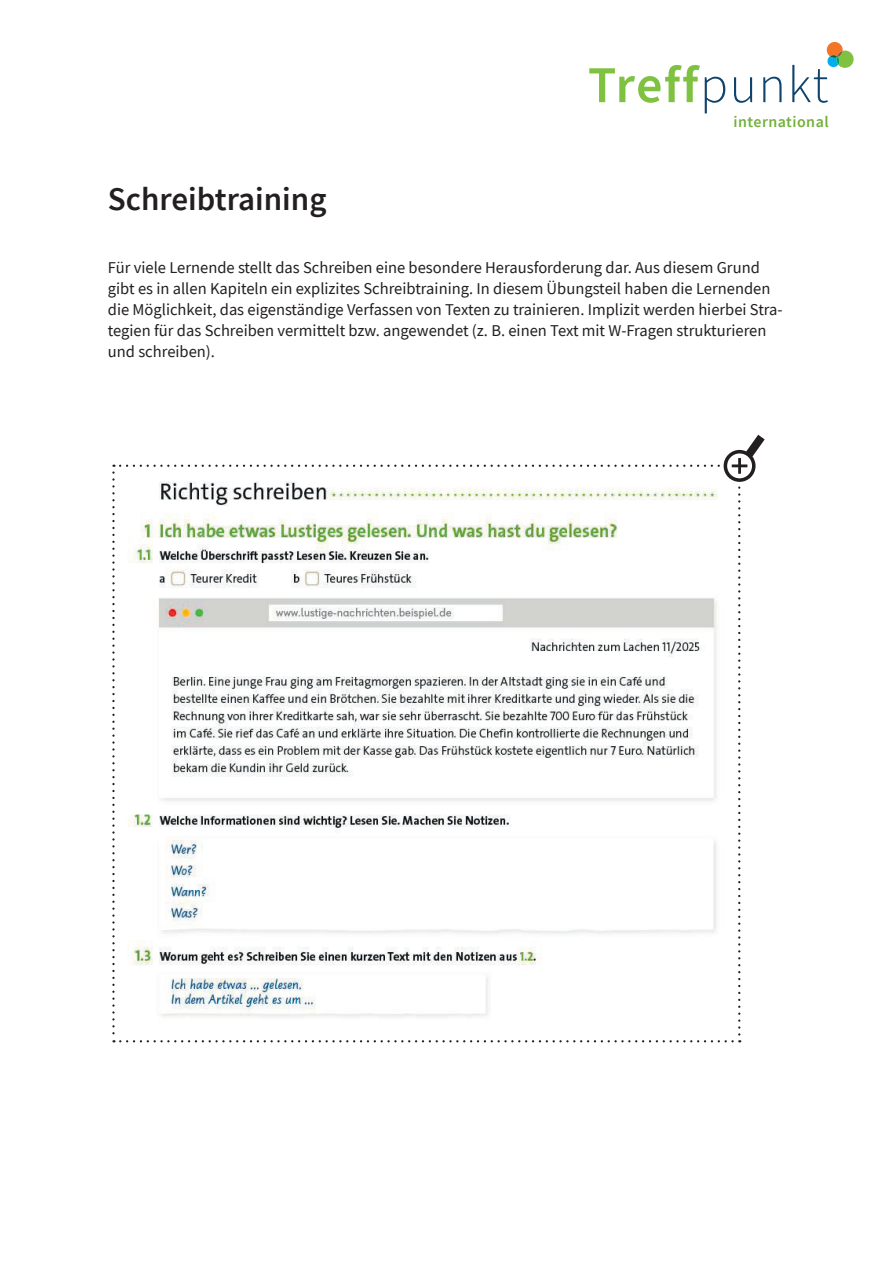
<style>
.page{position:relative;width:893px;height:1263px;background:#fff}
.page>*{position:absolute;margin:0;border:0;box-sizing:border-box;transform-origin:0 0}
.t1{font:600 33px "CV Source Sans";color:#231f20}
.t2{font:16.5px/21px "CV Source Sans";color:#231f20}
.t3{font:600 15.9px "CV Source Sans";letter-spacing:.03em;color:#73b13b}
</style>
<div class="page">
<svg style="left:112px;top:435px;width:653px;height:607px"></svg>
<svg style="left:589px;top:42px;width:265px;height:71px"></svg>
<h1 class="t1" style="left:108px;top:177px;width:220px">Schreibtraining</h1>
<p class="t3" style="left:733px;top:112px;width:97px">international</p>
<p class="t2" style="left:108px;top:257px;width:676px">Für viele Lernende stellt das Schreiben eine besondere Herausforderung dar. Aus diesem Grund gibt es in allen Kapiteln ein explizites Schreibtraining. In diesem Übungsteil haben die Lernenden die Möglichkeit, das eigenständige Verfassen von Texten zu trainieren. Implizit werden hierbei Stra&shy;tegien für das Schreiben vermittelt bzw. angewendet (z. B. einen Text mit W-Fragen strukturieren und schreiben).</p>
</div>
